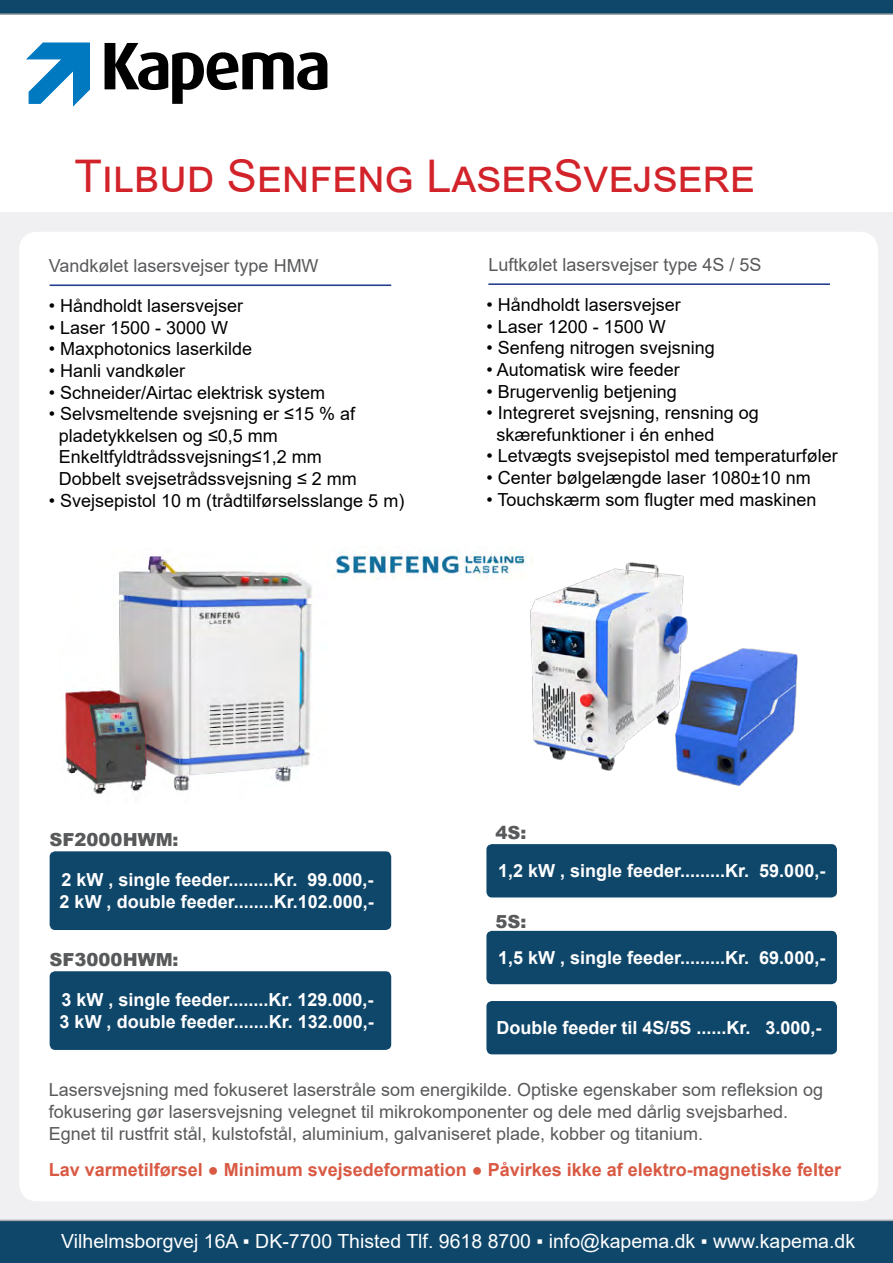
<style>
.page{position:relative;width:893px;height:1263px;background:#fff}
.page>*{position:absolute;margin:0;border:0;box-sizing:border-box;transform-origin:0 0}
.t1{font:45px "Arial";color:#d2232a}
.t2{font:19.5px "Arial";color:#fff}
.t3{font:18px/21.6px "Arial";color:#000}
.t4{font:18px/21.6px "Arial";color:#58595b}
.t5{font:700 18px/21.6px "Arial";color:#fff}
.t6{font:700 18px "Arial";color:#d95943}
.t7{font:900 18px "Arial";color:#58595b}
</style>
<div class="page">
<div style="left:0;top:212px;width:893px;height:1051px;background:#f0f0f2"></div>
<svg style="left:0;top:0;width:893px;height:15px;background:#1e5071"></svg>
<div style="left:19px;top:232px;width:859px;height:969px;background:#fff;border-radius:18px"></div>
<svg style="left:105px;top:43px;width:222px;height:61px"></svg>
<svg style="left:26px;top:43px;width:64px;height:63px"></svg>
<hr style="left:50px;top:284px;width:341px;height:2px;background:#25408f">
<hr style="left:488px;top:283px;width:342px;height:2px;background:#25408f">
<div style="left:50px;top:851px;width:341px;height:79px;background:#0f476b;border-radius:6px"></div>
<div style="left:486px;top:844px;width:351px;height:53px;background:#0f476b;border-radius:6px"></div>
<div style="left:486px;top:931px;width:351px;height:53px;background:#0f476b;border-radius:6px"></div>
<div style="left:486px;top:1001px;width:351px;height:53px;background:#0f476b;border-radius:6px"></div>
<div style="left:50px;top:971px;width:341px;height:79px;background:#0f476b;border-radius:6px"></div>
<img style="left:530px;top:562px;width:158px;height:209px">
<img style="left:667px;top:624px;width:131px;height:163px">
<div style="left:0;top:1219px;width:893px;height:44px;background:#0f476b"></div>
<img style="left:64px;top:556px;width:248px;height:238px">
<img style="left:333px;top:552px;width:200px;height:27px">
<h1 class="t1" style="left:75px;top:145px;width:682px">Tilbud Senfeng LaserSvejsere</h1>
<p class="t4" style="left:49px;top:254px;width:271px">Vandkølet lasersvejser type HMW</p>
<p class="t3" style="left:49px;top:295px;width:196px">• Håndholdt lasersvejser</p>
<p class="t3" style="left:49px;top:317px;width:181px">• Laser 1500 - 3000 W</p>
<p class="t3" style="left:49px;top:338px;width:205px">• Maxphotonics laserkilde</p>
<p class="t3" style="left:49px;top:360px;width:138px">• Hanli vandkøler</p>
<p class="t3" style="left:49px;top:381px;width:278px">• Schneider/Airtac elektrisk system</p>
<p class="t3" style="left:59px;top:403px;width:299px;text-indent:-10px">• Selvsmeltende svejsning er ≤15 % af pladetykkelsen og ≤0,5 mm Enkeltfyldtrådssvejsning≤1,2 mm Dobbelt svejsetrådssvejsning ≤ 2 mm</p>
<p class="t3" style="left:49px;top:489px;width:357px">• Svejsepistol 10 m (trådtilførselsslange 5 m)</p>
<p class="t4" style="left:488px;top:253px;width:275px">Luftkølet lasersvejser type 4S / 5S</p>
<p class="t3" style="left:486px;top:294px;width:196px">• Håndholdt lasersvejser</p>
<p class="t3" style="left:486px;top:315px;width:181px">• Laser 1200 - 1500 W</p>
<p class="t3" style="left:486px;top:337px;width:230px">• Senfeng nitrogen svejsning</p>
<p class="t3" style="left:486px;top:359px;width:195px">• Automatisk wire feeder</p>
<p class="t3" style="left:486px;top:380px;width:192px">• Brugervenlig betjening</p>
<p class="t3" style="left:496px;top:402px;width:264px;text-indent:-10px">• Integreret svejsning, rensning og skærefunktioner i én enhed</p>
<p class="t3" style="left:486px;top:445px;width:353px">• Letvægts svejsepistol med temperaturføler</p>
<p class="t3" style="left:486px;top:467px;width:326px">• Center bølgelængde laser 1080±10 nm</p>
<p class="t3" style="left:486px;top:488px;width:332px">• Touchskærm som flugter med maskinen</p>
<p class="t7" style="left:50px;top:826px;width:131px">SF2000HWM:</p>
<p class="t5" style="left:60px;top:869px;width:316px">2 kW , single feeder.........Kr. 99.000,-<br>2 kW , double feeder........Kr.102.000,-</p>
<p class="t7" style="left:50px;top:946px;width:131px">SF3000HWM:</p>
<p class="t5" style="left:60px;top:989px;width:316px">3 kW , single feeder........Kr. 129.000,-<br>3 kW , double feeder.......Kr. 132.000,-</p>
<p class="t7" style="left:495px;top:819px;width:32px">4S:</p>
<p class="t5" style="left:498px;top:860px;width:329px">1,2 kW , single feeder.........Kr. 59.000,-</p>
<p class="t7" style="left:495px;top:908px;width:32px">5S:</p>
<p class="t5" style="left:498px;top:947px;width:329px">1,5 kW , single feeder.........Kr. 69.000,-</p>
<p class="t5" style="left:496px;top:1017px;width:327px">Double feeder til 4S/5S ......Kr. 3.000,-</p>
<p class="t4" style="left:49px;top:1079px;width:776px">Lasersvejsning med fokuseret laserstråle som energikilde. Optiske egenskaber som refleksion og fokusering gør lasersvejsning velegnet til mikrokomponenter og dele med dårlig svejsbarhed.<br>Egnet til rustfrit stål, kulstofstål, aluminium, galvaniseret plade, kobber og titanium.</p>
<p class="t6" style="left:49px;top:1157px;width:794px">Lav varmetilførsel ● Minimum svejsedeformation ● Påvirkes ikke af elektro-magnetiske felter</p>
<p class="t2" style="left:61px;top:1228px;width:795px">Vilhelmsborgvej 16A ▪ DK-7700 Thisted Tlf. 9618 8700 ▪ info@kapema.dk ▪ www.kapema.dk</p>
</div>
